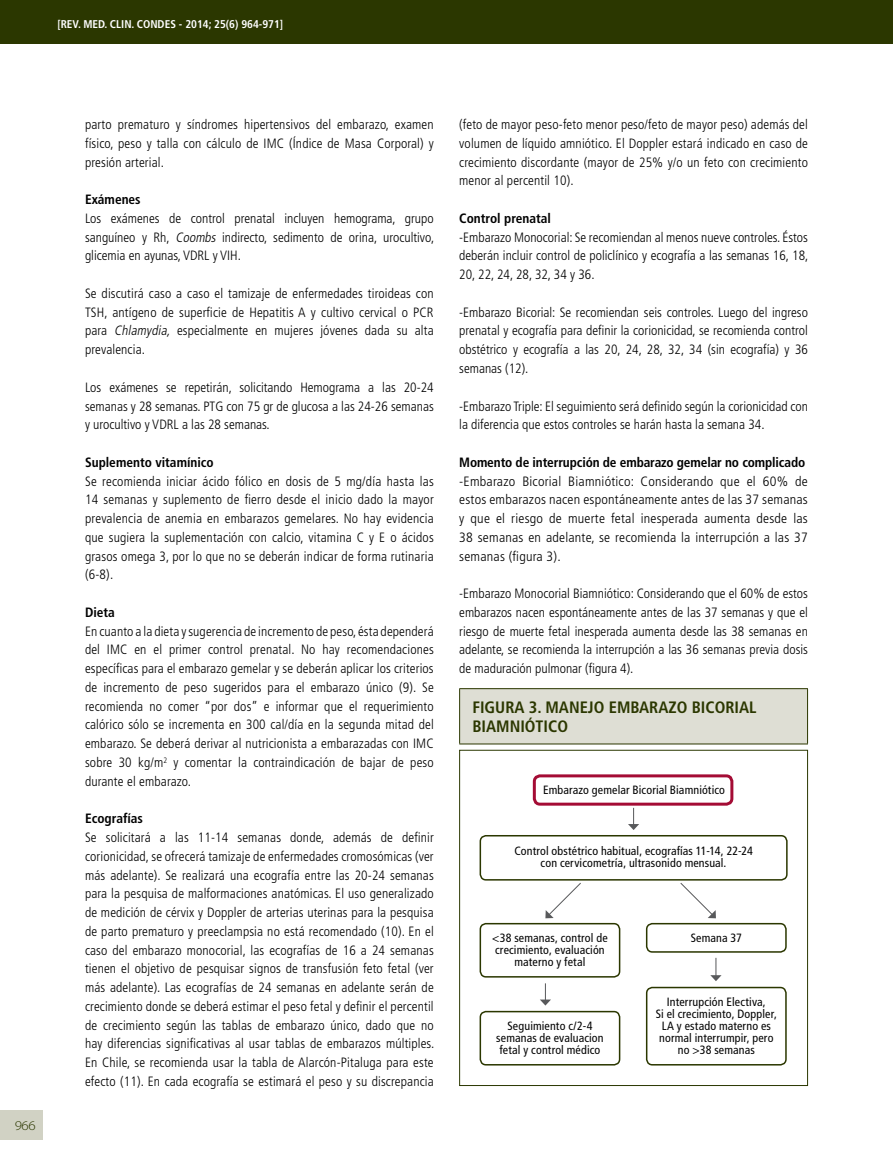
<style>
.page{position:relative;width:893px;height:1170px;background:#fff}
.page>*{position:absolute;margin:0;border:0;box-sizing:border-box;transform-origin:0 0}
.t1{font:700 condensed 16.5px "Frutiger";color:#2b3700}
.t2{font:300 condensed 13.5px/18.8px "Frutiger";color:#000;text-align:justify}
.t3{font:300 condensed 13.5px/18.8px "Frutiger";color:#000;text-align:justify;scale:1.04 1}
.t4{font:700 condensed 13.5px "Frutiger";color:#000}
.t5{font:300 13.5px "Myriad Pro";color:#2b3700;scale:1.1 1}
.t6{font:condensed 12px/12px "Frutiger";letter-spacing:.01em;color:#000;text-align:center}
.t7{font:700 condensed 11.25px "Frutiger";color:#fff}
.s1{font-style:italic}
</style>
<div class="page">
<div style="left:0;top:1110px;width:43px;height:30px;background:#d1d2c4"></div>
<div style="left:0;top:0;width:893px;height:44px;background:#2b3700"></div>
<div style="left:459px;top:749px;width:349px;height:336px;border:1px solid #2b3700"></div>
<div style="left:460px;top:688px;width:347px;height:56px;background:#deded4"></div>
<hr style="left:459px;top:689px;width:1px;height:54px;background:#2b3700">
<hr style="left:459px;top:688px;width:349px;height:1px;background:#2b3700">
<hr style="left:807px;top:689px;width:1px;height:54px;background:#2b3700">
<hr style="left:459px;top:743px;width:349px;height:1px;background:#2b3700">
<div style="left:533px;top:774px;width:200px;height:31px;border:3px solid #a40c35;border-radius:6px"></div>
<div style="left:480px;top:834px;width:308px;height:46px;border:2px solid #2b3700;border-radius:6px"></div>
<div style="left:480px;top:922px;width:140px;height:55px;border:2px solid #2b3700;border-radius:6px"></div>
<div style="left:480px;top:1010px;width:140px;height:55px;border:2px solid #2b3700;border-radius:6px"></div>
<div style="left:646px;top:986px;width:141px;height:79px;border:2px solid #2b3700;border-radius:6px"></div>
<div style="left:646px;top:922px;width:141px;height:30px;border:2px solid #2b3700;border-radius:6px"></div>
<svg style="left:628px;top:807px;width:11px;height:23px"></svg>
<svg style="left:540px;top:983px;width:11px;height:22px"></svg>
<svg style="left:710px;top:957px;width:11px;height:24px"></svg>
<svg style="left:545px;top:882px;width:36px;height:36px"></svg>
<svg style="left:680px;top:883px;width:36px;height:35px"></svg>
<p class="t7" style="left:57px;top:17px;width:227px">[REV. MED. CLIN. CONDES - 2014; 25(6) 964-971]</p>
<p class="t5" style="left:15px;top:1117px;width:21px">966</p>
<p class="t2" style="left:85px;top:115px;width:350px">parto prematuro y síndromes hipertensivos del embarazo, examen físico, peso y talla con cálculo de I MC (Índice de Masa Corporal) y presión arterial.</p>
<p class="t4" style="left:85px;top:191px;width:57px">Exámenes</p>
<p class="t2" style="left:85px;top:209px;width:351px">Los exámenes de control prenatal incluyen hemograma, grupo sanguíneo y Rh, <span class="s1">Coombs</span> indirecto, sedimento de orina, urocultivo, glicemia en ayunas, VDRL y VI H.</p>
<p class="t2" style="left:85px;top:284px;width:350px">Se discutirá caso a caso el tamizaje de enfermedades tiroideas con TSH, antígeno de superficie de Hepatitis A y cultivo cervical o PCR para <span class="s1">Chlamydia,</span> especialmente en mujeres jóvenes dada su alta prevalencia.</p>
<p class="t2" style="left:85px;top:378px;width:350px">Los exámenes se repetirán, solicitando Hemograma a las 20-24 semanas y 28 semanas. PTG con 75 gr de glucosa a las 24-26 semanas y urocultivo y VDRL a las 28 semanas.</p>
<p class="t4" style="left:85px;top:454px;width:130px">Suplemento vitamínico</p>
<p class="t2" style="left:85px;top:471px;width:350px">Se recomienda iniciar ácido fólico en dosis de 5 mg/día hasta las 14 semanas y suplemento de fierro desde el inicio dado la mayor prevalencia de anemia en embarazos gemelares. No hay evidencia que sugiera la suplementación con calcio, vitamina C y E o ácidos grasos omega 3, por lo que no se deberán indicar de forma rutinaria (6-8).</p>
<p class="t4" style="left:85px;top:604px;width:31px">Dieta</p>
<p class="t2" style="left:85px;top:621px;width:350px">En cuanto a la dieta y sugerencia de incremento de peso, ésta dependerá del I MC en el primer control prenatal. No hay recomendaciones específicas para el embarazo gemelar y se deberán aplicar los criterios de incremento de peso sugeridos para el embarazo único (9). Se recomienda no comer “por dos” e informar que el requerimiento calórico sólo se incrementa en 300 cal/día en la segunda mitad del embarazo. Se deberá derivar al nutricionista a embarazadas con I MC sobre 30 kg/m<sup>2</sup> y comentar la contraindicación de bajar de peso durante el embarazo.</p>
<p class="t4" style="left:85px;top:810px;width:60px">Ecografías</p>
<p class="t2" style="left:85px;top:828px;width:351px">Se solicitará a las 11-14 semanas donde, además de definir corionicidad, se ofrecerá tamizaje de enfermedades cromosómicas (ver más adelante). Se realizará una ecografía entre las 20-24 semanas para la pesquisa de malformaciones anatómicas. El uso generalizado de medición de cérvix y Doppler de arterias uterinas para la pesquisa de parto prematuro y preeclampsia no está recomendado (10). En el caso del embarazo monocorial, las ecografías de 16 a 24 semanas tienen el objetivo de pesquisar signos de transfusión feto fetal (ver más adelante). Las ecografías de 24 semanas en adelante serán de crecimiento donde se deberá estimar el peso fetal y definir el percentil de crecimiento según las tablas de embarazo único, dado que no hay diferencias significativas al usar tablas de embarazos múltiples.<br>En Chile, se recomienda usar la tabla de Alarcón-Pitaluga para este efecto (11). En cada ecografía se estimará el peso y su discrepancia</p>
<p class="t2" style="left:459px;top:115px;width:350px">(feto de mayor peso-feto menor peso/feto de mayor peso) además del volumen de líquido amniótico. El Doppler estará indicado en caso de crecimiento discordante (mayor de 25% y/o un feto con crecimiento menor al percentil 10).</p>
<p class="t4" style="left:459px;top:210px;width:93px">Control prenatal</p>
<p class="t2" style="left:459px;top:228px;width:351px">-Embarazo Monocorial: Se recomiendan al menos nueve controles. Éstos deberán incluir control de policlínico y ecografía a las semanas 16, 18, 20, 22, 24, 28, 32, 34 y 36.</p>
<p class="t2" style="left:459px;top:303px;width:350px">-Embarazo Bicorial: Se recomiendan seis controles. Luego del ingreso prenatal y ecografía para definir la corionicidad, se recomienda control obstétrico y ecografía a las 20, 24, 28, 32, 34 (sin ecografía) y 36 semanas (12).</p>
<p class="t2" style="left:459px;top:396px;width:350px">-Embarazo Triple: El seguimiento será definido según la corionicidad con la diferencia que estos controles se harán hasta la semana 34.</p>
<p class="t4" style="left:459px;top:454px;width:347px">Momento de interrupción de embarazo gemelar no complicado</p>
<p class="t3" style="left:459px;top:471px;width:337px">-Embarazo Bicorial Biamniótico: Considerando que el 60% de estos embarazos nacen espontáneamente antes de las 37 semanas y que el riesgo de muerte fetal inesperada aumenta desde las 38 semanas en adelante, se recomienda la interrupción a las 37 semanas (figura 3).</p>
<p class="t2" style="left:459px;top:584px;width:350px">-Embarazo Monocorial Biamniótico: Considerando que el 60% de estos embarazos nacen espontáneamente antes de las 37 semanas y que el riesgo de muerte fetal inesperada aumenta desde las 38 semanas en adelante, se recomienda la interrupción a las 36 semanas previa dosis de maduración pulmonar (figura 4).</p>
<p class="t1" style="left:472px;top:697px;width:34px">Figura</p>
<p class="t1" style="left:529px;top:697px;width:181px">3. Manejo em barazo bicorial</p>
<p class="t1" style="left:472px;top:716px;width:19px">biamniótico</p>
<p class="t6" style="left:543px;top:784px;width:183px">Embarazo gemelar Bicorial Biamniótico</p>
<p class="t6" style="left:514px;top:845px;width:240px">Control obstétrico habitual, ecografías 11-14, 22-24 con cervicometría, ultrasonido mensual.</p>
<p class="t6" style="left:492px;top:932px;width:117px">&lt;38 semanas, control de crecimiento, evaluación materno y fetal</p>
<p class="t6" style="left:496px;top:1019px;width:109px">Seguimiento c/2-4 semanas de evaluacion fetal y control médico</p>
<p class="t6" style="left:691px;top:932px;width:53px">Semana 37</p>
<p class="t6" style="left:656px;top:995px;width:123px">Interrupción Electiva,<br>Si el crecimiento, Doppler,<br>LA y estado materno es normal interrumpir, pero no &gt;38 semanas</p>
</div>
